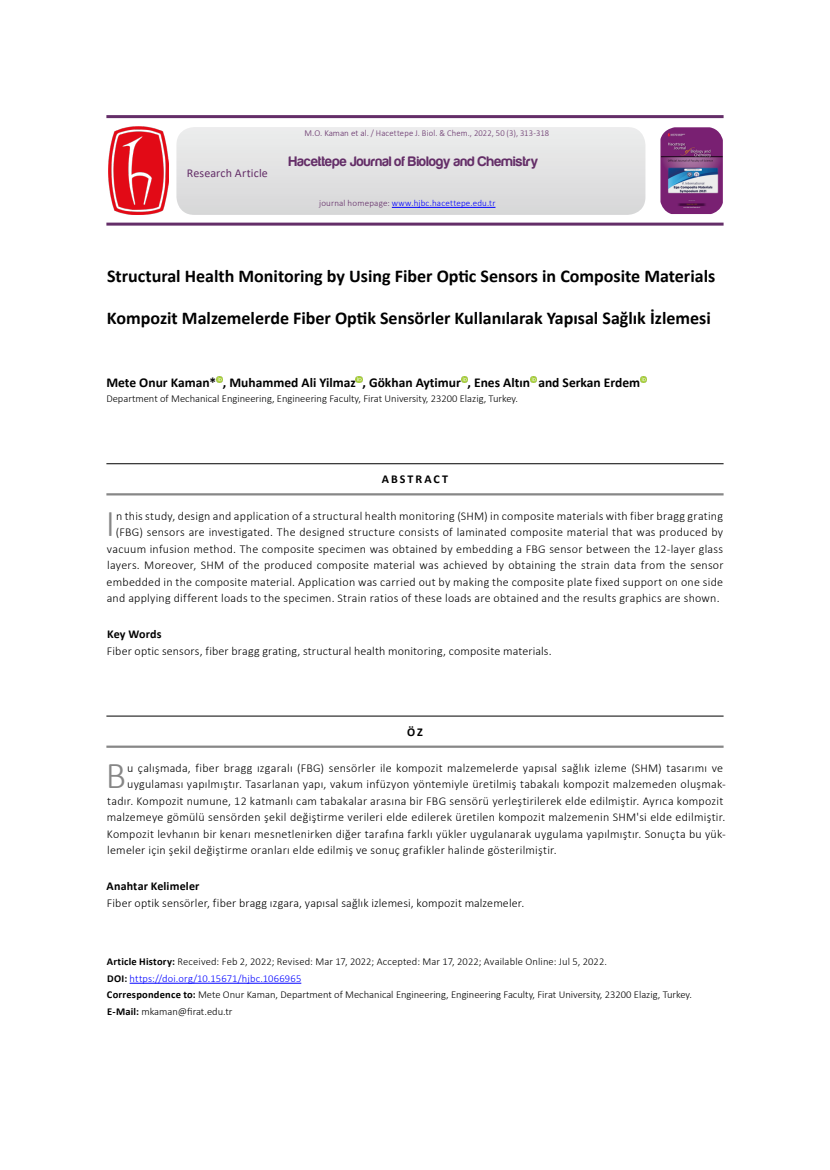
<style>
.page{position:relative;width:830px;height:1170px;background:#fff}
.page>*{position:absolute;margin:0;border:0;box-sizing:border-box;transform-origin:0 0}
.t1{font:300 37.95px "Calibri";color:#878787}
.t2{font:700 18px "Calibri";color:#000}
.t3{font:14.25px "Harabara";letter-spacing:.015em;color:#642e68}
.t4{font:700 13.5px "Calibri";color:#000}
.t5{font:300 12px "Calibri";letter-spacing:.02em;color:#000}
.t6{font:700 12px "Calibri";letter-spacing:.015em;color:#000}
.t7{font:12px "Calibri";letter-spacing:.015em;color:#642e68}
.t8{font:700 12px "Calibri";letter-spacing:.17em;color:#000}
.t9{font:300 10.5px/16.5px "Calibri";color:#000}
.t10{font:300 9px "Calibri";letter-spacing:.02em;color:#642e68}
.t11{font:300 9px "Calibri";letter-spacing:.02em;color:#00f}
.s1{color:#642e68}
.s2{font-weight:700}
.s3{color:#00f}
</style>
<div class="page">
<svg style="left:216px;top:376px;width:7px;height:6px"></svg>
<svg style="left:356px;top:376px;width:6px;height:6px"></svg>
<svg style="left:461px;top:376px;width:6px;height:6px"></svg>
<svg style="left:530px;top:376px;width:6px;height:6px"></svg>
<svg style="left:640px;top:376px;width:6px;height:6px"></svg>
<hr style="left:106px;top:715px;width:617px;height:1px;background:#000">
<hr style="left:106px;top:745px;width:617px;height:2px;background:#878787">
<hr style="left:106px;top:463px;width:617px;height:1px;background:#000">
<hr style="left:106px;top:493px;width:617px;height:2px;background:#878787">
<hr style="left:129px;top:982px;width:172px;height:1px;background:#00f">
<img style="left:108px;top:127px;width:60px;height:88px">
<img style="left:660px;top:127px;width:62px;height:87px">
<hr style="left:106px;top:115px;width:617px;height:3px;background:#642e68">
<hr style="left:106px;top:222px;width:617px;height:3px;background:#642e68">
<hr style="left:391px;top:207px;width:104px;height:1px;background:#00f">
<p class="t7" style="left:187px;top:165px;width:83px">Research Article</p>
<p class="t10" style="left:304px;top:127px;width:246px">M.O. Kaman et al. / Hacettepe J. Biol. &amp; Chem., 2022, 50 (3), 313-318</p>
<p class="t3" style="left:289px;top:154px;width:251px">Hacettepe Journal of Biology and Chemistry</p>
<p class="t11" style="left:319px;top:198px;width:178px"><span class="s1">journal homepage:</span> www.hjbc.hacettepe.edu.tr</p>
<h2 class="t2" style="left:107px;top:264px;width:609px">Structural Health Monitoring by Using Fiber Optic Sensors in Composite Materials</h2>
<h2 class="t2" style="left:107px;top:306px;width:605px">Kompozit Malzemelerde Fiber Optik Sensörler Kullanılarak Yapısal Sağlık İzlemesi</h2>
<p class="t4" style="left:106px;top:373px;width:535px">Mete Onur Kaman* , Muhammed Ali Yilmaz , Gökhan Aytimur , Enes Altın and Serkan Erdem</p>
<p class="t9" style="left:106px;top:390px;width:413px">Department of Mechanical Engineering, Engineering Faculty, Firat University, 23200 Elazig, Turkey.</p>
<p class="t8" style="left:381px;top:471px;width:68px">ABSTRACT</p>
<h1 class="t1" style="left:106px;top:500px;width:11px">I</h1>
<p class="t5" style="left:116px;top:508px;width:608px">n this study, design and application of a structural health monitoring (SHM) in composite materials with fiber bragg grating</p>
<p class="t5" style="left:116px;top:524px;width:608px">(FBG) sensors are investigated. The designed structure consists of laminated composite material that was produced by</p>
<p class="t5" style="left:107px;top:541px;width:617px">vacuum infusion method. The composite specimen was obtained by embedding a FBG sensor between the 12-layer glass</p>
<p class="t5" style="left:107px;top:557px;width:617px">layers. Moreover, SHM of the produced composite material was achieved by obtaining the strain data from the sensor</p>
<p class="t5" style="left:106px;top:574px;width:617px">embedded in the composite material. Application was carried out by making the composite plate fixed support on one side</p>
<p class="t5" style="left:107px;top:590px;width:614px">and applying different loads to the specimen. Strain ratios of these loads are obtained and the results graphics are shown.</p>
<p class="t6" style="left:107px;top:625px;width:56px">Key Words</p>
<p class="t5" style="left:107px;top:643px;width:446px">Fiber optic sensors, fiber bragg grating, structural health monitoring, composite materials.</p>
<p class="t6" style="left:407px;top:723px;width:17px">ÖZ</p>
<h1 class="t1" style="left:106px;top:752px;width:22px">B</h1>
<p class="t5" style="left:127px;top:760px;width:597px">u çalışmada, fiber bragg ızgaralı (FBG) sensörler ile kompozit malzemelerde yapısal sağlık izleme (SHM) tasarımı ve</p>
<p class="t5" style="left:127px;top:776px;width:600px">uygulaması yapılmıştır. Tasarlanan yapı, vakum infüzyon yöntemiyle üretilmiş tabakalı kompozit malzemeden oluşmak-</p>
<p class="t5" style="left:107px;top:793px;width:617px">tadır. Kompozit numune, 12 katmanlı cam tabakalar arasına bir FBG sensörü yerleştirilerek elde edilmiştir. Ayrıca kompozit</p>
<p class="t5" style="left:107px;top:809px;width:619px">malzemeye gömülü sensörden şekil değiştirme verileri elde edilerek üretilen kompozit malzemenin SHM'si elde edilmiştir.</p>
<p class="t5" style="left:107px;top:826px;width:620px">Kompozit levhanın bir kenarı mesnetlenirken diğer tarafına farklı yükler uygulanarak uygulama yapılmıştır. Sonuçta bu yük-</p>
<p class="t5" style="left:107px;top:842px;width:451px">lemeler için şekil değiştirme oranları elde edilmiş ve sonuç grafikler halinde gösterilmiştir.</p>
<p class="t6" style="left:106px;top:877px;width:94px">Anahtar Kelimeler</p>
<p class="t5" style="left:107px;top:895px;width:418px">Fiber optik sensörler, fiber bragg ızgara, yapısal sağlık izlemesi, kompozit malzemeler.</p>
<p class="t9" style="left:107px;top:953px;width:586px"><span class="s2">Article History:</span> Received: Feb 2, 2022; Revised: Mar 17, 2022; Accepted: Mar 17, 2022; Available Online: Jul 5, 2022.<br><span class="s2">DOI:</span> <span class="s3">https://doi.org/10.15671/hjbc.1066965<br></span><span class="s2">Correspondence to:</span> Mete Onur Kaman, Department of Mechanical Engineering, Engineering Faculty, Firat University, 23200 Elazig, Turkey.<br><span class="s2">E-Mail:</span> mkaman@firat.edu.tr</p>
</div>
